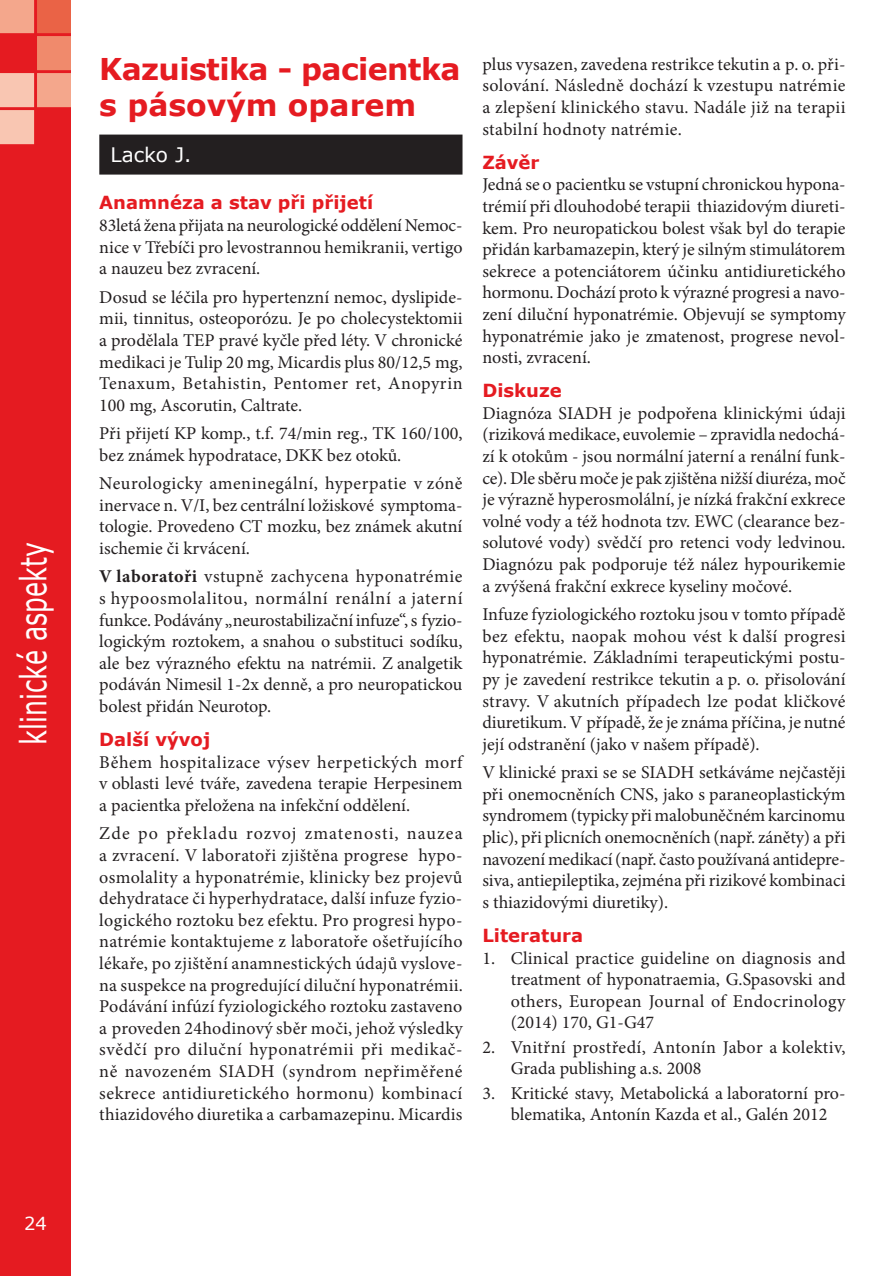
<style>
.page{position:relative;width:891px;height:1276px;background:#fff}
.page>*{position:absolute;margin:0;border:0;box-sizing:border-box;transform-origin:0 0}
.t1{font:36px "Verdana";color:#fff;scale:.7 1}
.t2{font:700 30px/36px "Verdana";letter-spacing:-.02em;color:#e51b21}
.t3{font:20px "Verdana";color:#fff}
.t4{font:18px/21.6px "Minion Pro";color:#231f20;text-align:justify}
.t5{font:700 18px "Verdana";color:#e51b21}
.t6{font:18px "Verdana";color:#fff}
.s1{font-weight:700}
</style>
<div class="page">
<img style="left:0;top:0;width:71px;height:1276px">
<div style="left:99px;top:135px;width:363px;height:40px;background:#231f20"></div>
<h1 class="t1" style="left:9px;top:745px;width:290px;rotate:-90deg">klinické aspekty</h1>
<p class="t6" style="left:24px;top:1211px;width:24px">24</p>
<h2 class="t2" style="left:99px;top:50px;width:362px">Kazuistika - pacientka s pásovým oparem</h2>
<p class="t3" style="left:111px;top:141px;width:82px">Lacko J.</p>
<p class="t5" style="left:99px;top:190px;width:275px">Anamnéza a stav při přijetí</p>
<p class="t4" style="left:99px;top:215px;width:364px">83letá žena přijata na neurologické oddělení Nemoc&shy;nice v Třebíči pro levostrannou hemikranii, vertigo a nauzeu bez zvracení.</p>
<p class="t4" style="left:99px;top:286px;width:365px">Dosud se léčila pro hypertenzní nemoc, dyslipide&shy;mii, tinnitus, osteoporózu. Je po cholecystektomii a prodělala TEP pravé kyčle před léty. V chronické medikaci je Tulip 20 mg, Micardis plus 80/12,5 mg, Tenaxum, Betahistin, Pentomer ret, Anopyrin 100 mg, Ascorutin, Caltrate.</p>
<p class="t4" style="left:99px;top:423px;width:364px">Při přijetí KP komp., t.f. 74/min reg., TK 160/100, bez známek hypodratace, DKK bez otoků.</p>
<p class="t4" style="left:99px;top:473px;width:364px">Neurologicky ameninegální, hyperpatie v zóně inervace n. V/I, bez centrální ložiskové symptoma&shy;tologie. Provedeno CT mozku, bez známek akutní ischemie či krvácení.</p>
<p class="t4" style="left:99px;top:566px;width:364px"><span class="s1">V laboratoři</span> vstupně zachycena hyponatrémie s hypoosmolalitou, normální renální a jaterní funkce. Podávány „neurostabilizační infuze“, s fyzio&shy;logickým roztokem, a snahou o substituci sodíku, ale bez výrazného efektu na natrémii. Z analgetik podáván Nimesil 1-2x denně, a pro neuropatickou bolest přidán Neurotop.</p>
<p class="t5" style="left:99px;top:727px;width:112px">Další vývoj</p>
<p class="t4" style="left:99px;top:751px;width:364px">Během hospitalizace výsev herpetických morf v oblasti levé tváře, zavedena terapie Herpesinem a pacientka přeložena na infekční oddělení.</p>
<p class="t4" style="left:99px;top:823px;width:365px">Zde po překladu rozvoj zmatenosti, nauzea a zvracení. V laboratoři zjištěna progrese hypo&shy;osmolality a hyponatrémie, klinicky bez projevů dehydratace či hyperhydratace, další infuze fyzio&shy;logického roztoku bez efektu. Pro progresi hypo&shy;natrémie kontaktujeme z laboratoře ošetřujícího lékaře, po zjištění anamnestických údajů vyslove&shy;na suspekce na progredující diluční hyponatrémii.<br>Podávání infúzí fyziologického roztoku zastaveno a proveden 24hodinový sběr moči, jehož výsledky svědčí pro diluční hyponatrémii při medikač&shy;ně navozeném SIADH (syndrom nepřiměřené sekrece antidiuretického hormonu) kombinací thiazidového diuretika a carbamazepinu. Micardis</p>
<p class="t4" style="left:482px;top:53px;width:364px">plus vysazen, zavedena restrikce tekutin a p. o. při&shy;solování. Následně dochází k vzestupu natrémie a zlepšení klinického stavu. Nadále již na terapii stabilní hodnoty natrémie.</p>
<p class="t5" style="left:482px;top:149px;width:59px">Závěr</p>
<p class="t4" style="left:482px;top:174px;width:364px">Jedná se o pacientku se vstupní chronickou hypona&shy;trémií při dlouhodobé terapii thiazidovým diureti&shy;kem. Pro neuropatickou bolest však byl do terapie přidán karbamazepin, který je silným stimulátorem sekrece a potenciátorem účinku antidiuretického hormonu. Dochází proto k výrazné progresi a navo&shy;zení diluční hyponatrémie. Objevují se symptomy hyponatrémie jako je zmatenost, progrese nevol&shy;nosti, zvracení.</p>
<p class="t5" style="left:482px;top:378px;width:81px">Diskuze</p>
<p class="t4" style="left:482px;top:402px;width:365px">Diagnóza SIADH je podpořena klinickými údaji (riziková medikace, euvolemie – zpravidla nedochá&shy;zí k otokům - jsou normální jaterní a renální funk&shy;ce). Dle sběru moče je pak zjištěna nižší diuréza, moč je výrazně hyperosmolální, je nízká frakční exkrece volné vody a též hodnota tzv. EWC (clearance bez&shy;solutové vody) svědčí pro retenci vody ledvinou.<br>Diagnózu pak podporuje též nález hypourikemie a zvýšená frakční exkrece kyseliny močové.</p>
<p class="t4" style="left:482px;top:603px;width:364px">Infuze fyziologického roztoku jsou v tomto případě bez efektu, naopak mohou vést k další progresi hyponatrémie. Základními terapeutickými postu&shy;py je zavedení restrikce tekutin a p. o. přisolování stravy. V akutních případech lze podat kličkové diuretikum. V případě, že je známa příčina, je nutné její odstranění (jako v našem případě).</p>
<p class="t4" style="left:482px;top:761px;width:364px">V klinické praxi se se SIADH setkáváme nejčastěji při onemocněních CNS, jako s paraneoplastickým syndromem (typicky při malobuněčném karcinomu plic), při plicních onemocněních (např. záněty) a při navození medikací (např. často používaná antidepre&shy;siva, antiepileptika, zejména při rizikové kombinaci s thiazidovými diuretiky).</p>
<p class="t5" style="left:482px;top:922px;width:102px">Literatura</p>
<p class="t4" style="left:510px;top:947px;width:336px;text-indent:-28px">1. Clinical practice guideline on diagnosis and treatment of hyponatraemia, G.Spasovski and others, European Journal of Endocrinology (2014) 170, G1-G47</p>
<p class="t4" style="left:510px;top:1036px;width:336px;text-indent:-28px">2. Vnitřní prostředí, Antonín Jabor a kolektiv,<br>Grada publishing a.s. 2008</p>
<p class="t4" style="left:482px;top:1082px;width:364px;text-align:center">3. Kritické stavy, Metabolická a laboratorní pro&shy;blematika, Antonín Kazda et al., Galén 2012</p>
</div>
